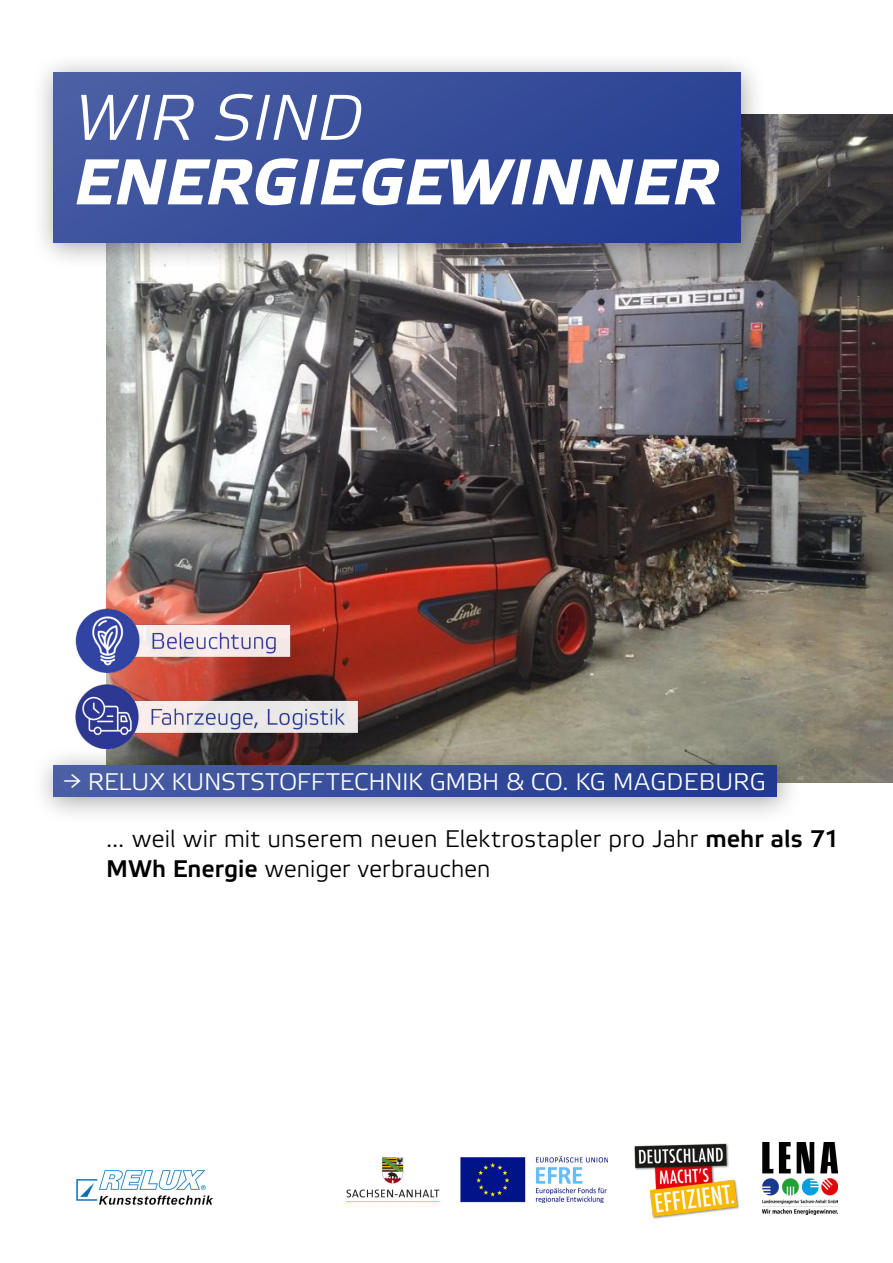
<style>
.page{position:relative;width:893px;height:1263px;background:#fff}
.page>*{position:absolute;margin:0;border:0;box-sizing:border-box;transform-origin:0 0}
.t1{font:italic 700 64.5px "Elektra Text Pro";color:#fff}
.t2{font:italic 64.5px "Elektra Light Pro";color:#fff}
.t3{font:24px/30px "Elektra Light Pro";color:#000}
.t4{font:24px "Elektra Light Pro";color:#fff}
.s1{font-weight:700}
</style>
<div class="page">
<img style="left:106px;top:114px;width:787px;height:668px">
<div style="left:32px;top:745px;width:771px;height:80px;background:#000;opacity:.35"></div>
<div style="left:53px;top:765px;width:724px;height:32px;background:#213a8f"></div>
<div style="left:31px;top:52px;width:735px;height:218px;background:#000;opacity:.35"></div>
<div style="left:53px;top:72px;width:687px;height:170px;background:linear-gradient(to right,#465ba2,#263e91)"></div>
<img style="left:76px;top:1170px;width:137px;height:35px">
<img style="left:347px;top:1157px;width:260px;height:45px">
<img style="left:634px;top:1143px;width:106px;height:76px">
<img style="left:762px;top:1143px;width:76px;height:71px">
<div style="left:53px;top:765px;width:668px;height:32px;background:linear-gradient(to right,#4b5fa4,#223b8f)"></div>
<img style="left:75px;top:609px;width:240px;height:63px">
<img style="left:71px;top:685px;width:306px;height:64px">
<h1 class="t2" style="left:74px;top:83px;width:290px">WIR SIND</h1>
<h1 class="t1" style="left:74px;top:146px;width:646px">ENERGIEGEWINNER</h1>
<p class="t4" style="left:64px;top:769px;width:704px">→ RELUX KUNSTSTOFFTECHNIK GMBH &amp; CO. KG MAGDEBURG</p>
<p class="t3" style="left:106px;top:824px;width:735px">... weil wir mit unserem neuen Elektrostapler pro Jahr <span class="s1">mehr als 71<br>MWh Energie</span> weniger verbrauchen</p>
</div>
